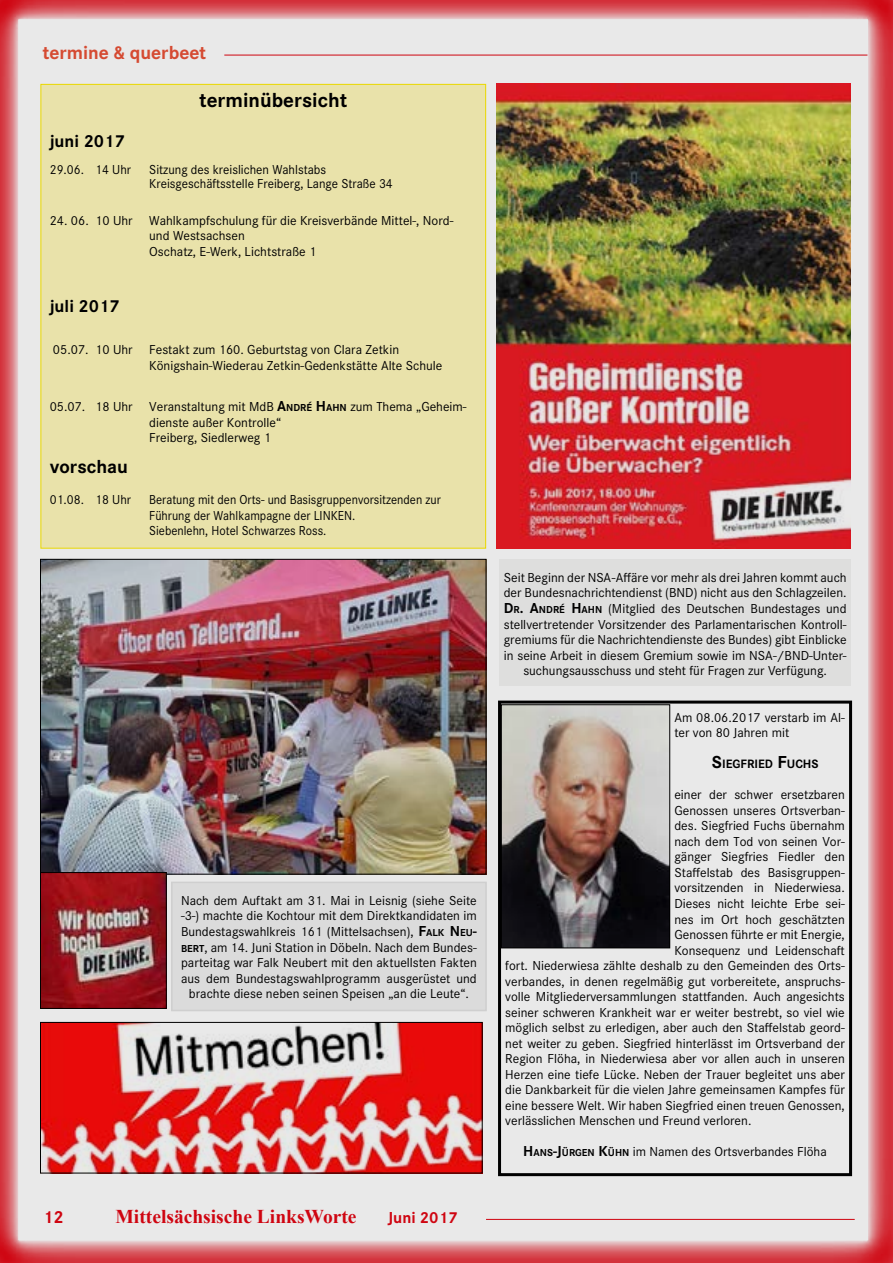
<style>
.page{position:relative;width:893px;height:1263px;background:#fff}
.page>*{position:absolute;margin:0;border:0;box-sizing:border-box;transform-origin:0 0}
.t1{font:700 21px "Corporate S";color:#000}
.t2{font:700 19.5px "Times New Roman";color:#e30613}
.t3{font:700 19.5px "Corporate S";color:#ea5237}
.t4{font:700 19.5px "Corporate S";color:#000}
.t5{font:700 18px "Corporate S";color:#000}
.t6{font:700 18px "Corporate S";color:#e30613}
.t7{font:700 16.5px "Corporate S";color:#e30613}
.t8{font:13.5px/15.6px "Corporate S";color:#000}
.t9{font:13.5px/15.6px "Corporate S";color:#000;scale:.93 1}
.t10{font:13.5px/13.5px "Corporate S";color:#000;scale:.96 1}
.t11{font:700 12.6px "Corporate S";color:#000}
.s1{font-weight:700;font-size:15px}
.s2{font-weight:700;font-size:10.5px}
.s3{font-size:18px}
</style>
<div class="page">
<img style="left:0;top:0;width:893px;height:1263px">
<h2 class="t3" style="left:43px;top:41px;width:165px">termine &amp; querbeet</h2>
<h1 class="t1" style="left:199px;top:88px;width:149px">terminübersicht</h1>
<h3 class="t5" style="left:50px;top:131px;width:76px">juni 2017</h3>
<p class="t10" style="left:50px;top:163px;width:86px">29.06. 14 Uhr</p>
<p class="t10" style="left:149px;top:163px;width:255px">Sitzung des kreislichen Wahlstabs<br>Kreisgeschäftsstelle Freiberg, Lange Straße 34</p>
<p class="t8" style="left:149px;top:213px;width:306px;text-indent:-99px">24. 06. 10 Uhr Wahlkampfschulung für die Kreisverbände Mittel-, Nord&shy;und Westsachsen<br>Oschatz, E-Werk, Lichtstraße 1</p>
<h3 class="t5" style="left:50px;top:296px;width:71px">juli 2017</h3>
<p class="t8" style="left:149px;top:342px;width:295px;text-indent:-96px">05.07. 10 Uhr Festakt zum 160. Geburtstag von Clara Zetkin<br>Königshain-Wiederau Zetkin-Gedenkstätte Alte Schule</p>
<p class="t8" style="left:149px;top:399px;width:319px;text-indent:-99px">05.07. 18 Uhr Veranstaltung mit MdB <span class="s1">A</span><span class="s2">NDRÉ</span> <span class="s1">H</span><span class="s2">AHN</span> zum Thema „Geheim&shy;dienste außer Kontrolle“<br>Freiberg, Siedlerweg 1</p>
<h2 class="t4" style="left:50px;top:456px;width:80px">vorschau</h2>
<p class="t10" style="left:50px;top:493px;width:86px">01.08. 18 Uhr</p>
<p class="t9" style="left:149px;top:492px;width:315px">Beratung mit den Orts- und Basisgruppenvorsitzenden zur<br>Führung der Wahlkampagne der LINKEN.<br>Siebenlehn, Hotel Schwarzes Ross.</p>
<p class="t8" style="left:181px;top:893px;width:297px;text-align:center">Nach dem Auftakt am 31. Mai in Leisnig (siehe Seite -3-) machte die Kochtour mit dem Direktkandidaten im Bundestagswahlkreis 161 (Mittelsachsen), <span class="s1">F</span><span class="s2">ALK</span> <span class="s1">N</span> <span class="s2">EU</span><span class="s1">-</span><span class="s2">BERT</span>, am 14. Juni Station in Döbeln. Nach dem Bundes&shy;parteitag war Falk Neubert mit den aktuellsten Fakten aus dem Bundestagswahlprogramm ausgerüstet und brachte diese neben seinen Speisen „an die Leute“.</p>
<h3 class="t6" style="left:43px;top:1207px;width:22px">12</h3>
<h2 class="t2" style="left:116px;top:1203px;width:243px">Mittelsächsische LinksWorte</h2>
<p class="t7" style="left:388px;top:1208px;width:71px">Juni 2017</p>
<p class="t8" style="left:504px;top:570px;width:344px;text-align:center">Seit Beginn der NSA-Affäre vor mehr als drei Jahren kommt auch der Bundesnachrichtendienst (BND) nicht aus den Schlagzeilen.<br><span class="s1">D</span><span class="s2">R</span><span class="s1">. A</span><span class="s2">NDRÉ</span> <span class="s1">H</span><span class="s2">AHN</span> (Mitglied des Deutschen Bundestages und stellvertretender Vorsitzender des Parlamentarischen Kontroll&shy;gremiums für die Nachrichtendienste des Bundes) gibt Einblicke in seine Arbeit in diesem Gremium sowie im NSA-/BND-Unter&shy;suchungsausschuss und steht für Fragen zur Verfügung.</p>
<p class="t8" style="left:674px;top:709px;width:172px">Am 08.06.2017 verstarb im Al&shy;ter von 80 Jahren mit</p>
<p class="t11" style="left:712px;top:757px;width:107px"><span class="s3">S</span>IEGFRIED <span class="s3">F</span>UCHS</p>
<p class="t8" style="left:674px;top:787px;width:172px">einer der schwer ersetzbaren</p>
<p class="t8" style="left:674px;top:803px;width:172px">Genossen unseres Ortsverban-</p>
<p class="t8" style="left:674px;top:818px;width:172px">des. Siegfried Fuchs übernahm</p>
<p class="t8" style="left:674px;top:834px;width:172px">nach dem Tod von seinen Vor-</p>
<p class="t8" style="left:674px;top:849px;width:172px">gänger Siegfries Fiedler den</p>
<p class="t8" style="left:674px;top:865px;width:172px">Staffelstab des Basisgruppen-</p>
<p class="t8" style="left:674px;top:880px;width:172px">vorsitzenden in Niederwiesa.</p>
<p class="t8" style="left:674px;top:896px;width:172px">Dieses nicht leichte Erbe sei-</p>
<p class="t8" style="left:674px;top:911px;width:172px">nes im Ort hoch geschätzten</p>
<p class="t8" style="left:674px;top:927px;width:172px">Genossen führte er mit Energie,</p>
<p class="t8" style="left:674px;top:942px;width:172px">Konsequenz und Leidenschaft</p>
<p class="t8" style="left:505px;top:958px;width:341px">fort. Niederwiesa zählte deshalb zu den Gemeinden des Orts-</p>
<p class="t8" style="left:505px;top:973px;width:341px">verbandes, in denen regelmäßig gut vorbereitete, anspruchs-</p>
<p class="t8" style="left:505px;top:989px;width:341px">volle Mitgliederversammlungen stattfanden. Auch angesichts</p>
<p class="t8" style="left:505px;top:1004px;width:341px">seiner schweren Krankheit war er weiter bestrebt, so viel wie</p>
<p class="t8" style="left:505px;top:1020px;width:341px">möglich selbst zu erledigen, aber auch den Staffelstab geord-</p>
<p class="t8" style="left:505px;top:1035px;width:341px">net weiter zu geben. Siegfried hinterlässt im Ortsverband der</p>
<p class="t8" style="left:505px;top:1051px;width:341px">Region Flöha, in Niederwiesa aber vor allen auch in unseren</p>
<p class="t8" style="left:505px;top:1066px;width:341px">Herzen eine tiefe Lücke. Neben der Trauer begleitet uns aber</p>
<p class="t8" style="left:505px;top:1082px;width:341px">die Dankbarkeit für die vielen Jahre gemeinsamen Kampfes für</p>
<p class="t8" style="left:505px;top:1098px;width:341px">eine bessere Welt. Wir haben Siegfried einen treuen Genossen,</p>
<p class="t8" style="left:505px;top:1113px;width:248px">verlässlichen Menschen und Freund verloren.</p>
<p class="t8" style="left:523px;top:1144px;width:305px"><span class="s1">H</span><span class="s2">ANS</span><span class="s1">-J</span><span class="s2">ÜRGEN</span> <span class="s1">K</span><span class="s2">ÜHN</span> im Namen des Ortsverbandes Flöha</p>
</div>
